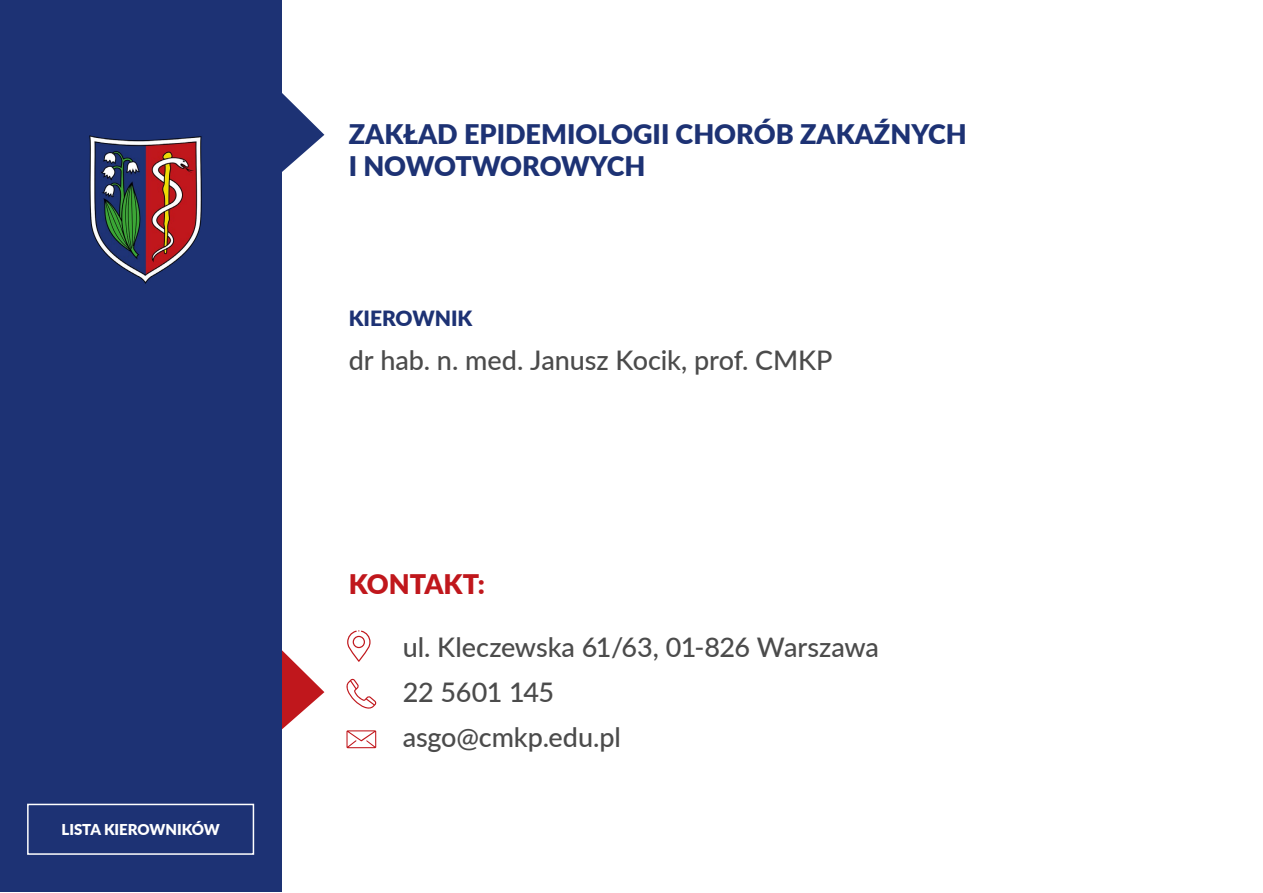
<style>
.page{position:relative;width:1263px;height:893px;background:#fff}
.page>*{position:absolute;margin:0;border:0;box-sizing:border-box;transform-origin:0 0}
.t1{font:500 27px/45px "Lato";letter-spacing:-.005em;color:#4b4b4b}
.t2{font:900 27px/32.4px "Lato";color:#1d3274}
.t3{font:900 27px "Lato";color:#c0171c}
.t4{font:900 21px "Lato";color:#1d3274}
.t5{font:900 15px "Lato";color:#fff}
</style>
<div class="page">
<svg style="left:281px;top:611px;width:43px;height:156px"></svg>
<svg style="left:281px;top:54px;width:43px;height:155px"></svg>
<div style="left:0;top:1px;width:281px;height:891px;background:#1d3274"></div>
<svg style="left:346px;top:678px;width:31px;height:31px"></svg>
<svg style="left:346px;top:730px;width:30px;height:18px"></svg>
<svg style="left:347px;top:630px;width:23px;height:32px"></svg>
<div style="left:27px;top:804px;width:227px;height:51px;border:2px solid #fff"></div>
<img style="left:89px;top:135px;width:113px;height:149px">
<p class="t5" style="left:61px;top:818px;width:160px">LISTA KIEROWNIKÓW</p>
<p class="t2" style="left:349px;top:116px;width:620px">ZAKŁAD EPIDEMIOLOGII CHORÓB ZAKAŹNYCH<br>I NOWOTWOROWYCH</p>
<p class="t4" style="left:349px;top:303px;width:125px">KIEROWNIK</p>
<p class="t1" style="left:349px;top:337px;width:485px">dr hab. n. med. Janusz Kocik, prof. CMKP</p>
<p class="t3" style="left:349px;top:564px;width:138px">KONTAKT:</p>
<p class="t1" style="left:403px;top:624px;width:478px">ul. Kleczewska 61/63, 01-826 Warszawa<br>22 5601 145<br>asgo@cmkp.edu.pl</p>
</div>
